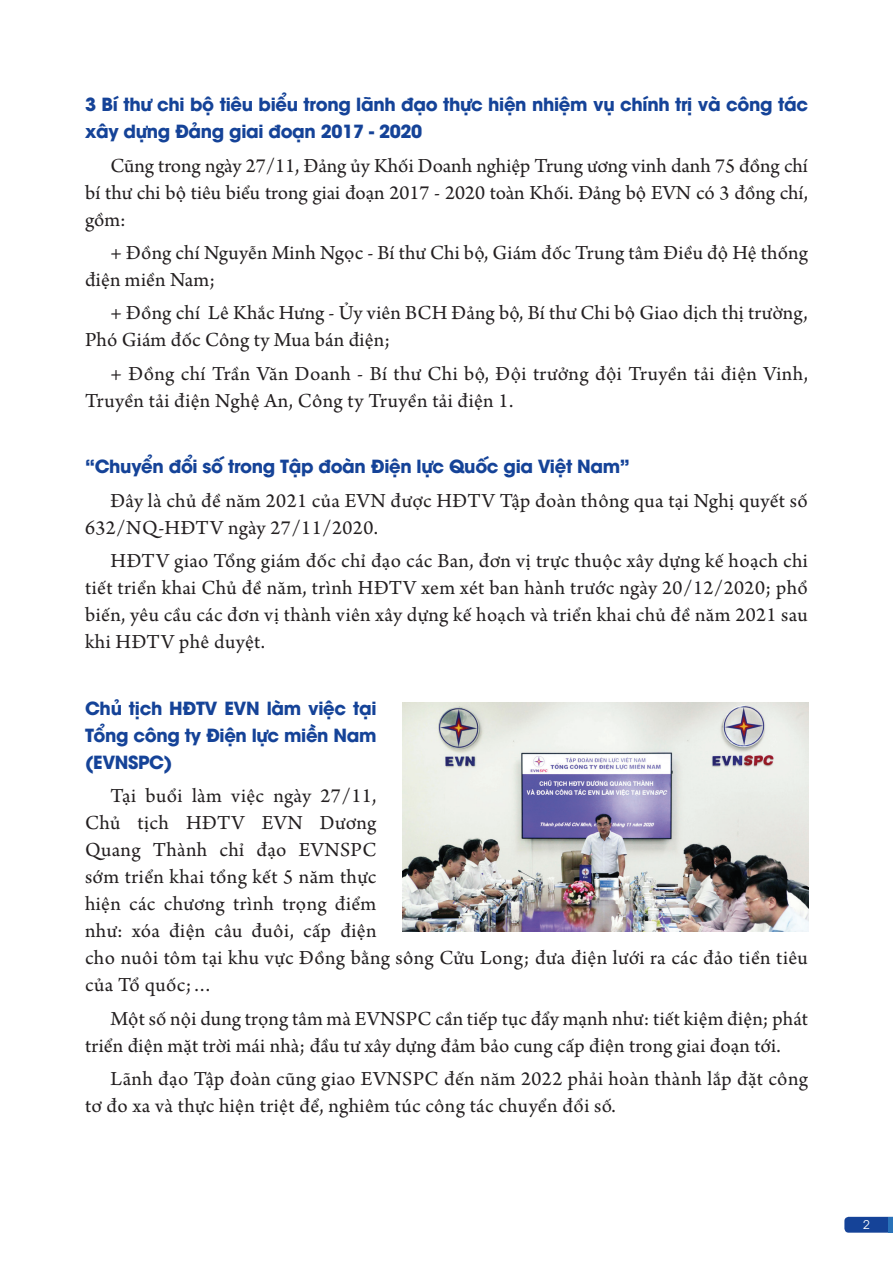
<style>
.page{position:relative;width:893px;height:1263px;background:#fff}
.page>*{position:absolute;margin:0;border:0;box-sizing:border-box;transform-origin:0 0}
.t1{font:21px/27px "Arno Pro";letter-spacing:.015em;color:#231f20}
.t2{font:700 18px/27px "UTM Avo";letter-spacing:-.02em;color:#154398}
.t3{font:12px "UTM Avo";color:#fff}
</style>
<div class="page">
<svg style="left:844px;top:1217px;width:45px;height:16px"></svg>
<hr style="left:889px;top:1217px;width:4px;height:16px;background:#2972b9">
<img style="left:402px;top:703px;width:406px;height:229px">
<p class="t2" style="left:85px;top:89px;width:725px">3 Bí thư chi bộ tiêu biểu trong lãnh đạo thực hiện nhiệm vụ chính trị và công tác xây dựng Đảng giai đoạn 2017 - 2020</p>
<p class="t1" style="left:85px;top:153px;width:724px;text-align:justify;text-indent:26px">Cũng trong ngày 27/11, Đảng ủy Khối Doanh nghiệp Trung ương vinh danh 75 đồng chí bí thư chi bộ tiêu biểu trong giai đoạn 2017 - 2020 toàn Khối. Đảng bộ EVN có 3 đồng chí, gồm:</p>
<p class="t1" style="left:85px;top:240px;width:724px;text-indent:26px">+ Đồng chí Nguyễn Minh Ngọc - Bí thư Chi bộ, Giám đốc Trung tâm Điều độ Hệ thống điện miền Nam;</p>
<p class="t1" style="left:85px;top:301px;width:724px;text-indent:26px">+ Đồng chí Lê Khắc Hưng - Ủy viên BCH Đảng bộ, Bí thư Chi bộ Giao dịch thị trường,<br>Phó Giám đốc Công ty Mua bán điện;</p>
<p class="t1" style="left:85px;top:361px;width:724px;text-indent:26px">+ Đồng chí Trần Văn Doanh - Bí thư Chi bộ, Đội trưởng đội Truyền tải điện Vinh,<br>Truyền tải điện Nghệ An, Công ty Truyền tải điện 1.</p>
<p class="t2" style="left:85px;top:451px;width:546px">“Chuyển đổi số trong Tập đoàn Điện lực Quốc gia Việt Nam”</p>
<p class="t1" style="left:85px;top:488px;width:724px;text-indent:26px">Đây là chủ đề năm 2021 của EVN được HĐTV Tập đoàn thông qua tại Nghị quyết số<br>632/NQ-HĐTV ngày 27/11/2020.</p>
<p class="t1" style="left:85px;top:548px;width:724px;text-align:justify;text-indent:26px">HĐTV giao Tổng giám đốc chỉ đạo các Ban, đơn vị trực thuộc xây dựng kế hoạch chi tiết triển khai Chủ đề năm, trình HĐTV xem xét ban hành trước ngày 20/12/2020; phổ biến, yêu cầu các đơn vị thành viên xây dựng kế hoạch và triển khai chủ đề năm 2021 sau khi HĐTV phê duyệt.</p>
<p class="t2" style="left:85px;top:693px;width:293px;text-align:justify">Chủ tịch HĐTV EVN làm việc tại Tổng công ty Điện lực miền Nam (EVNSPC)</p>
<p class="t1" style="left:85px;top:784px;width:724px;text-indent:26px">Tại buổi làm việc ngày 27/11,<br>Chủ tịch HĐTV EVN Dương<br>Quang Thành chỉ đạo EVNSPC<br>sớm triển khai tổng kết 5 năm thực<br>hiện các chương trình trọng điểm<br>như: xóa điện câu đuôi, cấp điện<br>cho nuôi tôm tại khu vực Đồng bằng sông Cửu Long; đưa điện lưới ra các đảo tiền tiêu của Tổ quốc;…</p>
<p class="t1" style="left:85px;top:1006px;width:724px;text-indent:26px">Một số nội dung trọng tâm mà EVNSPC cần tiếp tục đẩy mạnh như: tiết kiệm điện; phát triển điện mặt trời mái nhà; đầu tư xây dựng đảm bảo cung cấp điện trong giai đoạn tới.</p>
<p class="t1" style="left:85px;top:1066px;width:724px;text-indent:26px">Lãnh đạo Tập đoàn cũng giao EVNSPC đến năm 2022 phải hoàn thành lắp đặt công tơ đo xa và thực hiện triệt để, nghiêm túc công tác chuyển đổi số.</p>
<p class="t3" style="left:863px;top:1215px;width:8px">2</p>
</div>
